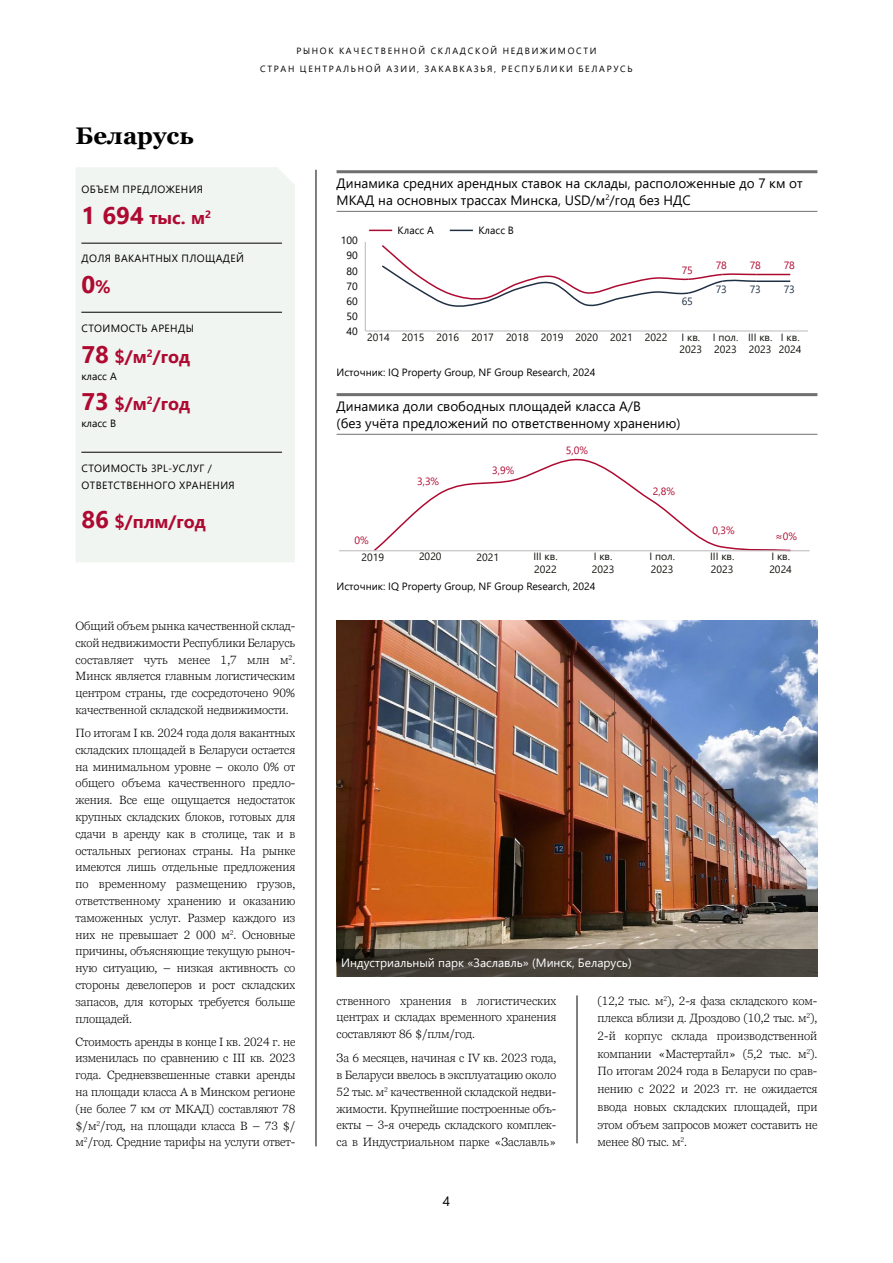
<style>
.page{position:relative;width:893px;height:1263px;background:#fff}
.page>*{position:absolute;margin:0;border:0;box-sizing:border-box;transform-origin:0 0}
.t1{font:700 24px "Georgia Pro";color:#000}
.t2{font:700 24px "Segoe UI";color:#ae0931}
.t3{font:700 18px "Segoe UI";color:#ae0931}
.t4{font:13.5px/16.5px "Segoe UI";color:#000}
.t5{font:300 12px/16.8px "Georgia Pro";letter-spacing:-.01em;color:#000;text-align:justify}
.t6{font:12px "Segoe UI";color:#fff}
.t7{font:10.5px "Segoe UI";letter-spacing:.005em;color:#000}
.t8{font:10.5px/12.6px "Segoe UI";letter-spacing:-.005em;color:#12110b}
.t9{font:10.5px/16.5px "Segoe UI";letter-spacing:.035em;color:#000}
.t10{font:10.5px "Segoe UI";color:#ae0931}
.t11{font:10.5px "Segoe UI";color:#203044}
.t12{font:9px/18px "Segoe UI";letter-spacing:.185em;color:#000;text-align:center}
.s1{font-size:24px}
.s2{font-size:18px}
</style>
<div class="page">
<div style="left:76px;top:167px;width:219px;height:395px;background:#f0f5f2"></div>
<hr style="left:316px;top:170px;width:1px;height:976px;background:#000">
<hr style="left:577px;top:995px;width:1px;height:148px;background:#000">
<hr style="left:81px;top:243px;width:201px;height:1px;background:#000">
<hr style="left:81px;top:312px;width:201px;height:1px;background:#000">
<hr style="left:81px;top:452px;width:201px;height:1px;background:#000">
<hr style="left:337px;top:170px;width:480px;height:3px;background:#706f6f">
<hr style="left:337px;top:211px;width:480px;height:1px;background:#706f6f">
<hr style="left:337px;top:393px;width:480px;height:3px;background:#706f6f">
<hr style="left:337px;top:434px;width:480px;height:1px;background:#706f6f">
<hr style="left:365px;top:242px;width:1px;height:89px;background:#bab7bb">
<hr style="left:365px;top:331px;width:443px;height:1px;background:#bab7bb">
<svg style="left:369px;top:230px;width:23px;height:1px"></svg>
<svg style="left:450px;top:230px;width:23px;height:1px"></svg>
<hr style="left:756px;top:274px;width:34px;height:1px;background:#ae0931">
<hr style="left:756px;top:280px;width:34px;height:2px;background:#203044">
<svg style="left:382px;top:245px;width:376px;height:62px"></svg>
<svg style="left:372px;top:458px;width:420px;height:94px"></svg>
<hr style="left:339px;top:550px;width:470px;height:1px;background:#bab7bb">
<img style="left:337px;top:621px;width:480px;height:328px">
<svg style="left:337px;top:949px;width:480px;height:27px;fill:#46413a"></svg>
<p class="t12" style="left:260px;top:41px;width:374px">РЫНОК КАЧЕСТВЕННОЙ СКЛАДСКОЙ НЕДВИЖИМОСТИ<br>СТРАН ЦЕНТРАЛЬНОЙ АЗИИ, ЗАКАВКАЗЬЯ, РЕСПУБЛИКИ БЕЛАРУСЬ</p>
<h1 class="t1" style="left:76px;top:122px;width:120px">Беларусь</h1>
<p class="t9" style="left:82px;top:180px;width:123px">ОБЪЕМ ПРЕДЛОЖЕНИЯ</p>
<h2 class="t3" style="left:81px;top:201px;width:131px"><span class="s1">1 694</span> тыс. м<sup>2</sup></h2>
<p class="t9" style="left:82px;top:249px;width:164px">ДОЛЯ ВАКАНТНЫХ ПЛОЩАДЕЙ</p>
<h1 class="t2" style="left:81px;top:262px;width:31px">0<span class="s2">%</span></h1>
<p class="t9" style="left:82px;top:319px;width:114px">СТОИМОСТЬ АРЕНДЫ</p>
<h2 class="t3" style="left:81px;top:340px;width:110px"><span class="s1">78</span> $/м<sup>2</sup>/год</h2>
<p class="t7" style="left:81px;top:367px;width:37px">класс A</p>
<p class="t7" style="left:81px;top:414px;width:36px">класс B</p>
<h2 class="t3" style="left:81px;top:387px;width:110px"><span class="s1">73</span> $/м<sup>2</sup>/год</h2>
<p class="t9" style="left:82px;top:459px;width:155px">СТОИМОСТЬ 3PL-УСЛУГ /<br>ОТВЕТСТВЕННОГО ХРАНЕНИЯ</p>
<h2 class="t3" style="left:81px;top:504px;width:126px"><span class="s1">86</span> $/плм/год</h2>
<p class="t4" style="left:337px;top:174px;width:468px">Динамика средних арендных ставок на склады, расположенные до 7 км от<br>МКАД на основных трассах Минска, USD/м<sup>2</sup>/год без НДС</p>
<p class="t7" style="left:341px;top:231px;width:18px">100</p>
<p class="t7" style="left:346px;top:246px;width:13px">90</p>
<p class="t7" style="left:346px;top:261px;width:13px">80</p>
<p class="t7" style="left:346px;top:276px;width:13px">70</p>
<p class="t7" style="left:346px;top:291px;width:13px">60</p>
<p class="t7" style="left:346px;top:306px;width:13px">50</p>
<p class="t7" style="left:346px;top:322px;width:13px">40</p>
<p class="t7" style="left:398px;top:220px;width:38px">Класс А</p>
<p class="t7" style="left:478px;top:220px;width:37px">Класс В</p>
<p class="t10" style="left:682px;top:260px;width:13px">75</p>
<p class="t11" style="left:682px;top:291px;width:13px">65</p>
<p class="t10" style="left:716px;top:256px;width:13px">78</p>
<p class="t10" style="left:750px;top:256px;width:13px">78</p>
<p class="t10" style="left:784px;top:256px;width:13px">78</p>
<p class="t11" style="left:716px;top:279px;width:13px">73</p>
<p class="t11" style="left:750px;top:279px;width:13px">73</p>
<p class="t11" style="left:784px;top:279px;width:13px">73</p>
<p class="t8" style="left:367px;top:330px;width:302px">2014 2015 2016 2017 2018 2019 2020 2021 2022</p>
<p class="t8" style="left:680px;top:330px;width:24px">I кв.<br>2023</p>
<p class="t8" style="left:779px;top:330px;width:24px">I кв.<br>2024</p>
<p class="t8" style="left:713px;top:330px;width:27px">I пол.<br>2023</p>
<p class="t8" style="left:748px;top:330px;width:26px">III кв.<br>2023</p>
<p class="t7" style="left:337px;top:363px;width:260px">Источник: IQ Property Group, NF Group Research, 2024</p>
<p class="t4" style="left:337px;top:397px;width:345px">Динамика доли свободных площадей класса А/В<br>(без учёта предложений по ответственному хранению)</p>
<p class="t10" style="left:417px;top:471px;width:24px">3,3%</p>
<p class="t10" style="left:492px;top:461px;width:24px">3,9%</p>
<p class="t10" style="left:566px;top:441px;width:24px">5,0%</p>
<p class="t10" style="left:653px;top:482px;width:24px">2,8%</p>
<p class="t10" style="left:713px;top:520px;width:24px">0,3%</p>
<p class="t10" style="left:355px;top:530px;width:16px">0%</p>
<p class="t10" style="left:776px;top:527px;width:23px">≈0%</p>
<p class="t8" style="left:361px;top:549px;width:24px">2019</p>
<p class="t8" style="left:419px;top:549px;width:24px">2020</p>
<p class="t8" style="left:477px;top:549px;width:24px">2021</p>
<p class="t8" style="left:592px;top:549px;width:24px">I кв.<br>2023</p>
<p class="t8" style="left:769px;top:549px;width:24px">I кв.<br>2024</p>
<p class="t8" style="left:533px;top:549px;width:26px">III кв.<br>2022</p>
<p class="t8" style="left:649px;top:549px;width:27px">I пол.<br>2023</p>
<p class="t8" style="left:710px;top:549px;width:26px">III кв.<br>2023</p>
<p class="t7" style="left:337px;top:577px;width:260px">Источник: IQ Property Group, NF Group Research, 2024</p>
<p class="t5" style="left:76px;top:618px;width:221px">Общий объем рынка качественной склад&shy;ской недвижимости Республики Беларусь составляет чуть менее 1,7 млн м<sup>2</sup>.<br>Минск является главным логистическим центром страны, где сосредоточено 90% качественной складской недвижимости.</p>
<p class="t5" style="left:76px;top:725px;width:221px">По итогам I кв. 2024 года доля вакантных складских площадей в Беларуси остается на минимальном уровне – около 0% от общего объема качественного предло&shy;жения. Все еще ощущается недостаток крупных складских блоков, готовых для сдачи в аренду как в столице, так и в остальных регионах страны. На рынке имеются лишь отдельные предложения по временному размещению грузов, ответственному хранению и оказанию таможенных услуг. Размер каждого из них не превышает 2 000 м<sup>2</sup>. Основные причины, объясняющие текущую рыноч&shy;ную ситуацию, – низкая активность со стороны девелоперов и рост складских запасов, для которых требуется больше площадей.</p>
<p class="t5" style="left:76px;top:1033px;width:221px">Стоимость аренды в конце I кв. 2024 г. не изменилась по сравнению с III кв. 2023 года. Средневзвешенные ставки аренды на площади класса А в Минском регионе (не более 7 км от МКАД) составляют 78 $/м<sup>2</sup>/год, на площади класса B – 73 $/ м<sup>2</sup>/год. Средние тарифы на услуги ответ-</p>
<p class="t6" style="left:341px;top:951px;width:292px">Индустриальный парк «Заславль» (Минск, Беларусь)</p>
<p class="t5" style="left:337px;top:992px;width:221px">ственного хранения в логистических центрах и складах временного хранения составляют 86 $/плм/год.</p>
<p class="t5" style="left:337px;top:1049px;width:221px">За 6 месяцев, начиная с IV кв. 2023 года, в Беларуси ввелось в эксплуатацию около 52 тыс. м<sup>2</sup> качественной складской недви&shy;жимости. Крупнейшие построенные объ&shy;екты – 3-я очередь складского комплек&shy;са в Индустриальном парке «Заславль»</p>
<p class="t4" style="left:443px;top:1192px;width:9px">4</p>
<p class="t5" style="left:598px;top:992px;width:221px;line-height:17.7px">(12,2 тыс. м<sup>2</sup>), 2-я фаза складского ком&shy;плекса вблизи д. Дроздово (10,2 тыс. м<sup>2</sup>), 2-й корпус склада производственной компании «Мастертайл» (5,2 тыс. м<sup>2</sup>).<br>По итогам 2024 года в Беларуси по срав&shy;нению с 2022 и 2023 гг. не ожидается ввода новых складских площадей, при этом объем запросов может составить не менее 80 тыс. м<sup>2</sup>.</p>
</div>
